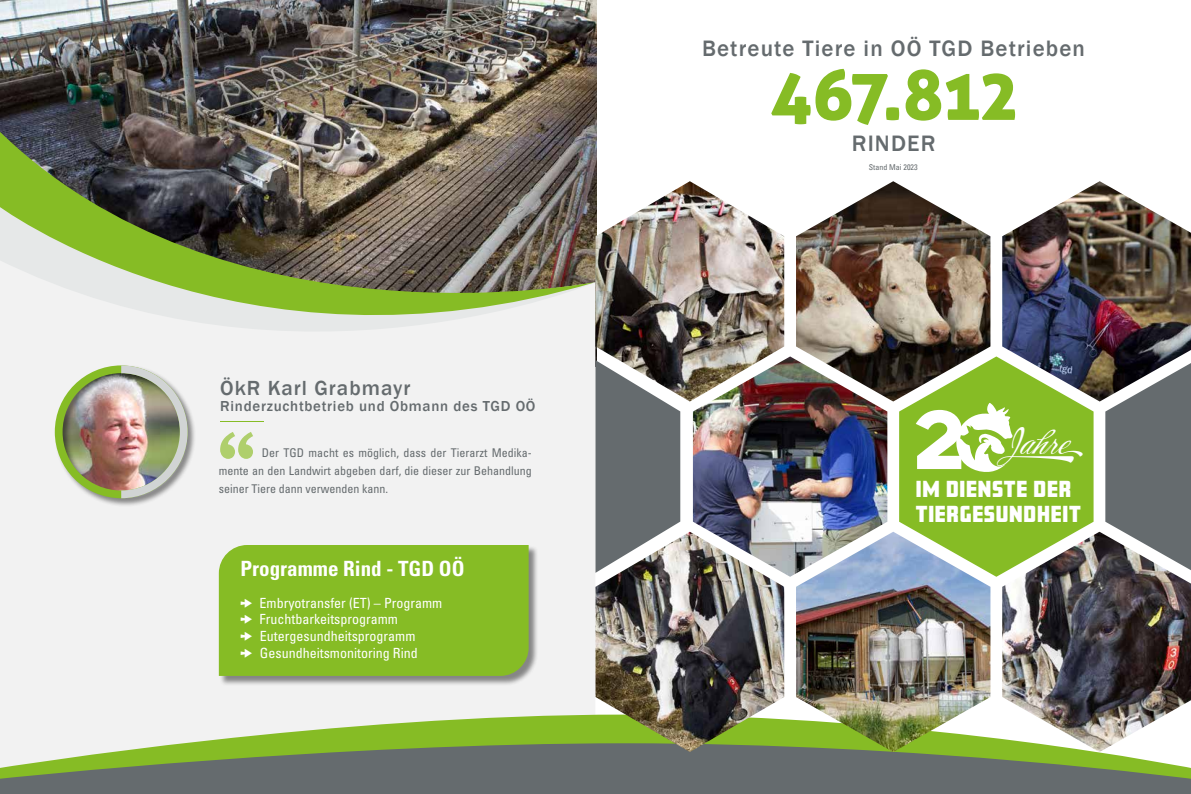
<style>
.page{position:relative;width:1191px;height:794px;background:#fff}
.page>*{position:absolute;margin:0;border:0;box-sizing:border-box;transform-origin:0 0}
.t1{font:92.4px "Bonn Bold Caps";color:#fff}
.t2{font:70.2px "Aller Display";letter-spacing:-.015em;color:#86bc25}
.t3{font:29.6px "Storefront Pro";color:#fff}
.t4{font:500 23px "Franklin Gothic";letter-spacing:.05em;color:#656b6e}
.t5{font:700 condensed 21px "Univers";color:#fff}
.t6{font:500 21px "Franklin Gothic";letter-spacing:.05em;color:#656b6e}
.t7{font:900 20.2px/24.3px "Amboy";letter-spacing:.04em;color:#fff}
.t8{font:500 14.9px "Franklin Gothic";letter-spacing:.05em;color:#656b6e}
.t9{font:condensed 14px/16.8px "Univers";color:#fff}
.t10{font:condensed 12px/18px "Univers";color:#656b6e;text-align:justify}
.t11{font:condensed 8px "Univers";color:#656b6e}
</style>
<div class="page">
<img style="left:0;top:0;width:596px;height:181px">
<div style="left:0;top:408px;width:595px;height:306px;background:#f2f2f2"></div>
<svg style="left:0;top:714px;width:1002px;height:29px;fill:#f2f2f2"></svg>
<svg style="left:0;top:743px;width:1191px;height:51px;background:#717f69"></svg>
<div style="left:0;top:388px;width:595px;height:20px;background:#f2f2f2"></div>
<img style="left:0;top:127px;width:595px;height:261px">
<div style="left:899px;top:356px;width:194px;height:221px;background:#86bc25"></div>
<div style="left:595px;top:401px;width:85px;height:131px;background:#656b6e"></div>
<div style="left:1105px;top:401px;width:86px;height:131px;background:#656b6e"></div>
<img style="left:595px;top:181px;width:189px;height:220px">
<img style="left:595px;top:532px;width:189px;height:220px">
<img style="left:1002px;top:181px;width:189px;height:220px">
<img style="left:796px;top:532px;width:194px;height:220px">
<img style="left:1002px;top:532px;width:189px;height:220px">
<hr style="left:220px;top:421px;width:44px;height:1px;background:#86bc25">
<svg style="left:220px;top:432px;width:33px;height:27px"></svg>
<svg style="left:947px;top:403px;width:65px;height:70px"></svg>
<img style="left:693px;top:356px;width:194px;height:221px">
<div style="left:219px;top:545px;width:319px;height:140px;background:#000;opacity:.45"></div>
<div style="left:219px;top:545px;width:309px;height:131px;background:#86bc25"></div>
<div style="left:54px;top:364px;width:142px;height:143px;background:#000;opacity:.45"></div>
<img style="left:55px;top:365px;width:133px;height:133px">
<img style="left:796px;top:181px;width:194px;height:220px">
<h3 class="t6" style="left:220px;top:374px;width:192px">ÖkR Karl Grabmayr</h3>
<p class="t8" style="left:220px;top:397px;width:317px">Rinderzuchtbetrieb und Obmann des TGD OÖ</p>
<p class="t10" style="left:219px;top:443px;width:314px;text-indent:43px">Der TGD macht es möglich, dass der Tierarzt Medika&shy;mente an den Landwirt abgeben darf, die dieser zur Behandlung seiner Tiere dann verwenden kann.</p>
<h3 class="t5" style="left:240px;top:556px;width:225px">Programme Rind - TGD OÖ</h3>
<p class="t9" style="left:240px;top:594px;width:203px">➡ Embryotransfer (ET) – Programm ➡ Fruchtbarkeitsprogramm<br>➡ Eutergesundheitsprogramm<br>➡ Gesundheitsmonitoring Rind</p>
<h3 class="t4" style="left:702px;top:35px;width:384px">Betreute Tiere in OÖ TGD Betrieben</h3>
<h2 class="t2" style="left:769px;top:50px;width:250px">467.812</h2>
<p class="t11" style="left:868px;top:162px;width:50px">Stand Mai 2023</p>
<h3 class="t4" style="left:851px;top:130px;width:85px">RINDER</h3>
<h1 class="t1" style="left:913px;top:391px;width:51px">2</h1>
<h3 class="t3" style="left:1008px;top:425px;width:78px">Jahre</h3>
<h3 class="t7" style="left:915px;top:477px;width:166px">IM DIENSTE DER<br>TIERGESUNDHEIT</h3>
</div>
